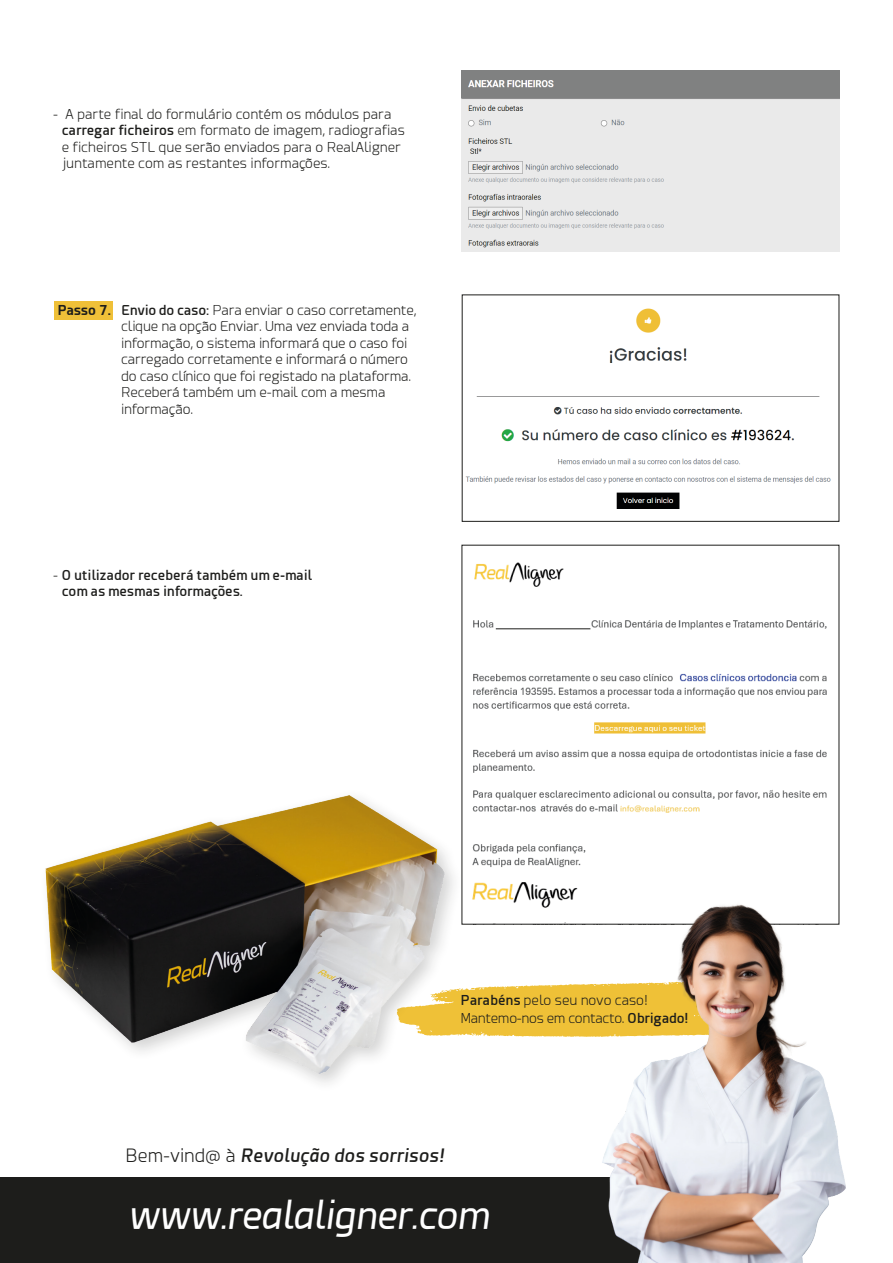
<style>
.page{position:relative;width:893px;height:1263px;background:#fff}
.page>*{position:absolute;margin:0;border:0;box-sizing:border-box;transform-origin:0 0}
.t1{font:italic 38.55px "Esphimere";color:#fff}
.t2{font:italic 600 18.15px "Esphimere";letter-spacing:.03em;color:#1d1d1b}
.t3{font:300 13.5px/16.5px "Esphimere";letter-spacing:.02em;color:#1d1d1b}
.t4{font:600 13.5px/16.5px "Esphimere";letter-spacing:.03em;color:#1d1d1b}
.s1{font-weight:600}
.s2{font-weight:700}
.s3{font-weight:300}
.s4{font-weight:300;font-style:normal}
.s5{font-weight:300;font-style:normal;font-size:15px}
</style>
<div class="page">
<svg style="left:469px;top:984px;width:122px;height:53px;background:#efc442"></svg>
<div style="left:0;top:1177px;width:666px;height:86px;background:#1d1d1b"></div>
<img style="left:461px;top:70px;width:379px;height:181px">
<div style="left:54px;top:301px;width:58px;height:19px;background:#efc038"></div>
<img style="left:465px;top:308px;width:366px;height:201px">
<div style="left:462px;top:295px;width:377px;height:227px;border:1px solid #1d1d1b"></div>
<img style="left:472px;top:562px;width:355px;height:346px">
<img style="left:45px;top:772px;width:424px;height:311px">
<div style="left:496px;top:618px;width:93px;height:13px;background:#fff"></div>
<div style="left:470px;top:632px;width:94px;height:14px;background:#fff"></div>
<hr style="left:496px;top:628px;width:94px;height:1px;background:#1d1d1b">
<img style="left:591px;top:847px;width:255px;height:416px">
<p class="t3" style="left:62px;top:106px;width:344px;text-indent:-9px">- A parte final do formulário contém os módulos para <span class="s1">carregar ficheiros</span> em formato de imagem, radiografias e ficheiros STL que serão enviados para o RealAligner juntamente com as restantes informações.</p>
<p class="t3" style="left:122px;top:302px;width:296px;text-indent:-64px"><span class="s2">Passo 7.</span> <span class="s1">Envio do caso:</span> Para enviar o caso corretamente, clique na opção Enviar. Uma vez enviada toda a informação, o sistema informará que o caso foi carregado corretamente e informará o número do caso clínico que foi registado na plataforma.<br>Receberá também um e-mail com a mesma informação.</p>
<p class="t4" style="left:62px;top:567px;width:251px;text-indent:-9px"><span class="s3">-</span> O utilizador receberá também um e-mail com as mesmas informações.</p>
<p class="t3" style="left:461px;top:992px;width:188px"><span class="s1">Parabéns</span> pelo seu novo caso!</p>
<p class="t3" style="left:461px;top:1010px;width:229px">Mantemo-nos em contacto. <span class="s1">Obrigado!</span></p>
<p class="t2" style="left:126px;top:1144px;width:320px"><span class="s4">Bem-vind</span><span class="s5">@</span> <span class="s4">à</span> Revolução dos sorrisos!</p>
<p class="t1" style="left:128px;top:1193px;width:363px">www.realaligner.com</p>
</div>
